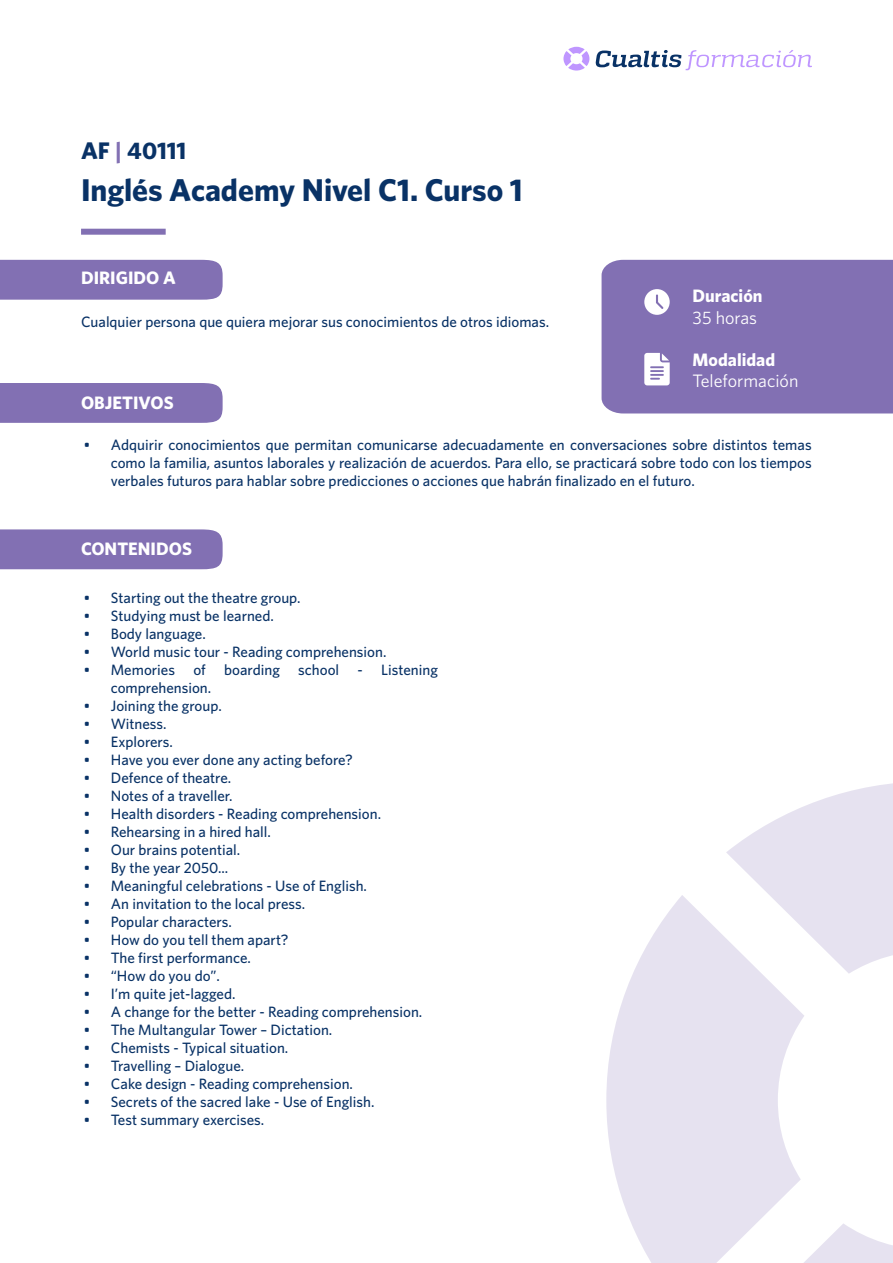
<style>
.page{position:relative;width:893px;height:1263px;background:#fff}
.page>*{position:absolute;margin:0;border:0;box-sizing:border-box;transform-origin:0 0}
.t1{font:700 31.5px "Whitney";letter-spacing:-.005em;color:#093266}
.t2{font:700 24px "Whitney";letter-spacing:-.005em;color:#093266}
.t3{font:700 18px "Whitney";color:#fff}
.t4{font:18px "Whitney";color:#fff}
.t5{font:500 15px/18px "Whitney";color:#093266;text-align:justify}
.s1{color:#8270b3}
</style>
<div class="page">
<svg style="left:726px;top:783px;width:167px;height:190px"></svg>
<svg style="left:804px;top:1223px;width:89px;height:40px"></svg>
<svg style="left:606px;top:895px;width:198px;height:368px;fill:#e6e2f0"></svg>
<div style="left:81px;top:229px;width:85px;height:6px;background:#8270b3"></div>
<div style="left:0;top:260px;width:223px;height:40px;background:#8270b3"></div>
<div style="left:0;top:383px;width:223px;height:40px;background:#8270b3"></div>
<div style="left:0;top:529px;width:223px;height:40px;background:#8270b3"></div>
<div style="left:602px;top:260px;width:291px;height:153px;background:#8270b3"></div>
<svg style="left:563px;top:47px;width:26px;height:24px"></svg>
<svg style="left:595px;top:50px;width:217px;height:20px"></svg>
<h2 class="t2" style="left:81px;top:136px;width:107px">AF <span class="s1">|</span> 40111</h2>
<h1 class="t1" style="left:81px;top:171px;width:443px">Inglés Academy Nivel C1. Curso 1</h1>
<p class="t3" style="left:81px;top:267px;width:96px">DIRIGIDO A</p>
<p class="t5" style="left:81px;top:312px;width:470px">Cualquier persona que quiera mejorar sus conocimientos de otros idiomas.</p>
<p class="t3" style="left:81px;top:391px;width:94px">OBJETIVOS</p>
<p class="t3" style="left:693px;top:285px;width:71px">Duración</p>
<p class="t4" style="left:693px;top:307px;width:66px">35 horas</p>
<p class="t3" style="left:693px;top:349px;width:84px">Modalidad</p>
<p class="t4" style="left:693px;top:371px;width:107px">Teleformación</p>
<p class="t5" style="left:111px;top:435px;width:702px;text-indent:-27px">• Adquirir conocimientos que permitan comunicarse adecuadamente en conversaciones sobre distintos temas como la familia, asuntos laborales y realización de acuerdos. Para ello, se practicará sobre todo con los tiempos verbales futuros para hablar sobre predicciones o acciones que habrán finalizado en el futuro.</p>
<p class="t3" style="left:81px;top:538px;width:112px">CONTENIDOS</p>
<p class="t5" style="left:84px;top:589px;width:218px">• Starting out the theatre group.</p>
<p class="t5" style="left:84px;top:607px;width:192px">• Studying must be learned.</p>
<p class="t5" style="left:84px;top:625px;width:124px">• Body language.</p>
<p class="t5" style="left:84px;top:643px;width:304px">• World music tour - Reading comprehension.</p>
<p class="t5" style="left:111px;top:661px;width:329px;text-indent:-27px">• Memories of boarding school - Listening comprehension.</p>
<p class="t5" style="left:84px;top:697px;width:139px">• Joining the group.</p>
<p class="t5" style="left:84px;top:715px;width:84px">• Witness.</p>
<p class="t5" style="left:84px;top:733px;width:91px">• Explorers.</p>
<p class="t5" style="left:84px;top:751px;width:271px">• Have you ever done any acting before?</p>
<p class="t5" style="left:84px;top:769px;width:149px">• Defence of theatre.</p>
<p class="t5" style="left:84px;top:787px;width:150px">• Notes of a traveller.</p>
<p class="t5" style="left:84px;top:805px;width:299px">• Health disorders - Reading comprehension.</p>
<p class="t5" style="left:84px;top:823px;width:189px">• Rehearsing in a hired hall.</p>
<p class="t5" style="left:84px;top:841px;width:158px">• Our brains potential.</p>
<p class="t5" style="left:84px;top:859px;width:146px">• By the year 2050...</p>
<p class="t5" style="left:84px;top:877px;width:285px">• Meaningful celebrations - Use of English.</p>
<p class="t5" style="left:84px;top:895px;width:223px">• An invitation to the local press.</p>
<p class="t5" style="left:84px;top:913px;width:150px">• Popular characters.</p>
<p class="t5" style="left:84px;top:931px;width:206px">• How do you tell them apart?</p>
<p class="t5" style="left:84px;top:949px;width:169px">• The first performance.</p>
<p class="t5" style="left:84px;top:967px;width:138px">• “How do you do”.</p>
<p class="t5" style="left:84px;top:985px;width:153px">• I’m quite jet-lagged.</p>
<p class="t5" style="left:84px;top:1003px;width:340px">• A change for the better - Reading comprehension.</p>
<p class="t5" style="left:84px;top:1021px;width:250px">• The Multangular Tower – Dictation.</p>
<p class="t5" style="left:84px;top:1039px;width:206px">• Chemists - Typical situation.</p>
<p class="t5" style="left:84px;top:1057px;width:162px">• Travelling – Dialogue.</p>
<p class="t5" style="left:84px;top:1075px;width:271px">• Cake design - Reading comprehension.</p>
<p class="t5" style="left:84px;top:1093px;width:292px">• Secrets of the sacred lake - Use of English.</p>
<p class="t5" style="left:84px;top:1111px;width:182px">• Test summary exercises.</p>
</div>
